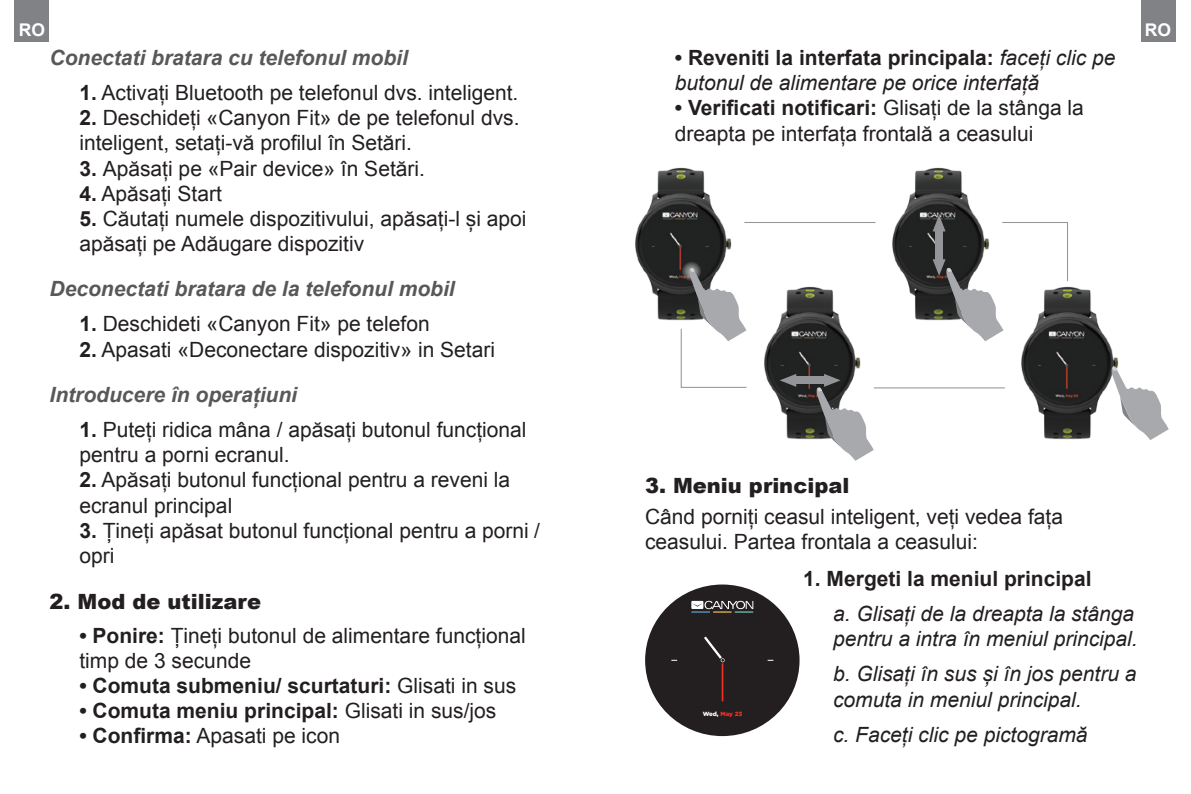
<style>
.page{position:relative;width:1191px;height:794px;background:#fff}
.page>*{position:absolute;margin:0;border:0;box-sizing:border-box;transform-origin:0 0}
.t1{font:21px/25.2px "Arial";color:#231f20}
.t2{font:italic 21px/25.2px "Arial";color:#231f20}
.t3{font:700 21px "Arial";color:#231f20}
.t4{font:italic 700 21px "Arial";color:#57585a}
.t5{font:900 21px "Arial";color:#231f20}
.t6{font:700 17.5px "Arial";color:#fff}
.t7{font:900 5.95px "Gotham Pro";color:#ee3224}
.s1{font-weight:700}
.s2{font-weight:700;font-style:italic;color:#57585a}
.s3{font-weight:400}
.s4{font-weight:700;font-style:normal}
.s5{color:#fff}
</style>
<div class="page">
<div style="left:15px;top:0;width:34px;height:42px;background:#808285"></div>
<div style="left:1141px;top:0;width:34px;height:42px;background:#808285"></div>
<div style="left:645px;top:584px;width:154px;height:152px;background:#231f20;border-radius:50%"></div>
<svg style="left:767px;top:659px;width:6px;height:2px"></svg>
<svg style="left:671px;top:659px;width:6px;height:2px"></svg>
<svg style="left:704px;top:636px;width:20px;height:65px"></svg>
<svg style="left:691px;top:601px;width:62px;height:11px"></svg>
<img style="left:635px;top:167px;width:97px;height:154px">
<img style="left:892px;top:167px;width:82px;height:154px">
<img style="left:764px;top:286px;width:97px;height:154px">
<img style="left:1021px;top:286px;width:98px;height:154px">
<svg style="left:681px;top:261px;width:20px;height:20px"></svg>
<svg style="left:1110px;top:365px;width:58px;height:75px"></svg>
<div style="left:792px;top:377px;width:34px;height:7px;background:#939598"></div>
<svg style="left:816px;top:374px;width:57px;height:87px"></svg>
<svg style="left:779px;top:374px;width:17px;height:13px"></svg>
<svg style="left:680px;top:266px;width:67px;height:122px"></svg>
<svg style="left:932px;top:215px;width:136px;height:126px"></svg>
<hr style="left:873px;top:387px;width:132px;height:1px;background:#939598">
<hr style="left:744px;top:222px;width:131px;height:1px;background:#939598">
<p class="t6" style="left:19px;top:17px;width:28px">RO</p>
<p class="t4" style="left:50px;top:44px;width:360px">Conectati bratara cu telefonul mobil</p>
<p class="t1" style="left:79px;top:80px;width:440px"><span class="s1">1.</span> Activați Bluetooth pe telefonul dvs. inteligent.</p>
<p class="t1" style="left:79px;top:105px;width:442px"><span class="s1">2.</span> Deschideți «Canyon Fit» de pe telefonul dvs. inteligent, setați-vă profilul în Setări.</p>
<p class="t1" style="left:79px;top:156px;width:347px"><span class="s1">3.</span> Apăsați pe «Pair device» în Setări.</p>
<p class="t1" style="left:79px;top:181px;width:144px"><span class="s1">4.</span> Apăsați Start</p>
<p class="t1" style="left:79px;top:206px;width:449px"><span class="s1">5.</span> Căutați numele dispozitivului, apăsați-l și apoi apăsați pe Adăugare dispozitiv</p>
<p class="t4" style="left:50px;top:275px;width:406px">Deconectati bratara de la telefonul mobil</p>
<p class="t1" style="left:79px;top:311px;width:352px"><span class="s1">1.</span> Deschideti «Canyon Fit» pe telefon</p>
<p class="t1" style="left:50px;top:326px;width:447px;line-height:45.1px;text-indent:30px"><span class="s1">2.</span> Apasati «Deconectare dispozitiv» in Setari<br><span class="s2">Introducere în operațiuni</span></p>
<p class="t1" style="left:79px;top:417px;width:449px"><span class="s1">1.</span> Puteți ridica mâna / apăsați butonul funcțional pentru a porni ecranul.</p>
<p class="t1" style="left:79px;top:467px;width:432px"><span class="s1">2.</span> Apăsați butonul funcțional pentru a reveni la ecranul principal</p>
<p class="t1" style="left:79px;top:517px;width:462px"><span class="s1">3.</span> Țineți apăsat butonul funcțional pentru a porni / opri</p>
<p class="t5" style="left:50px;top:586px;width:213px">2. Mod de utilizare</p>
<p class="t1" style="left:79px;top:622px;width:448px"><span class="s1">• Ponire:</span> Țineți butonul de alimentare funcțional timp de 3 secunde</p>
<p class="t3" style="left:79px;top:671px;width:438px">• Comuta submeniu/ scurtaturi: <span class="s3">Glisati in sus</span></p>
<p class="t3" style="left:79px;top:696px;width:418px">• Comuta meniu principal: <span class="s3">Glisati in sus/jos</span></p>
<p class="t1" style="left:79px;top:723px;width:262px"><span class="s1">• Confirma:</span> Apasati pe icon</p>
<p class="t2" style="left:675px;top:45px;width:442px"><span class="s4">• Reveniti la interfata principala:</span> faceți clic pe butonul de alimentare pe orice interfață</p>
<p class="t1" style="left:675px;top:95px;width:410px"><span class="s1">• Verificati notificari:</span> Glisați de la stânga la dreapta pe interfața frontală a ceasului</p>
<p class="t6" style="left:1144px;top:17px;width:28px">RO</p>
<p class="t5" style="left:645px;top:470px;width:206px">3. Meniu principal</p>
<p class="t1" style="left:645px;top:503px;width:419px">Când porniți ceasul inteligent, veți vedea fața ceasului. Partea frontala a ceasului:</p>
<p class="t3" style="left:803px;top:564px;width:290px">1. Mergeti la meniul principal</p>
<p class="t2" style="left:833px;top:601px;width:306px">a. Glisați de la dreapta la stânga pentru a intra în meniul principal.</p>
<p class="t2" style="left:833px;top:662px;width:305px">b. Glisați în sus și în jos pentru a comuta in meniul principal.</p>
<p class="t2" style="left:833px;top:722px;width:256px">c. Faceți clic pe pictogramă</p>
<p class="t7" style="left:702px;top:710px;width:41px"><span class="s5">Wed,</span> May 23</p>
</div>
